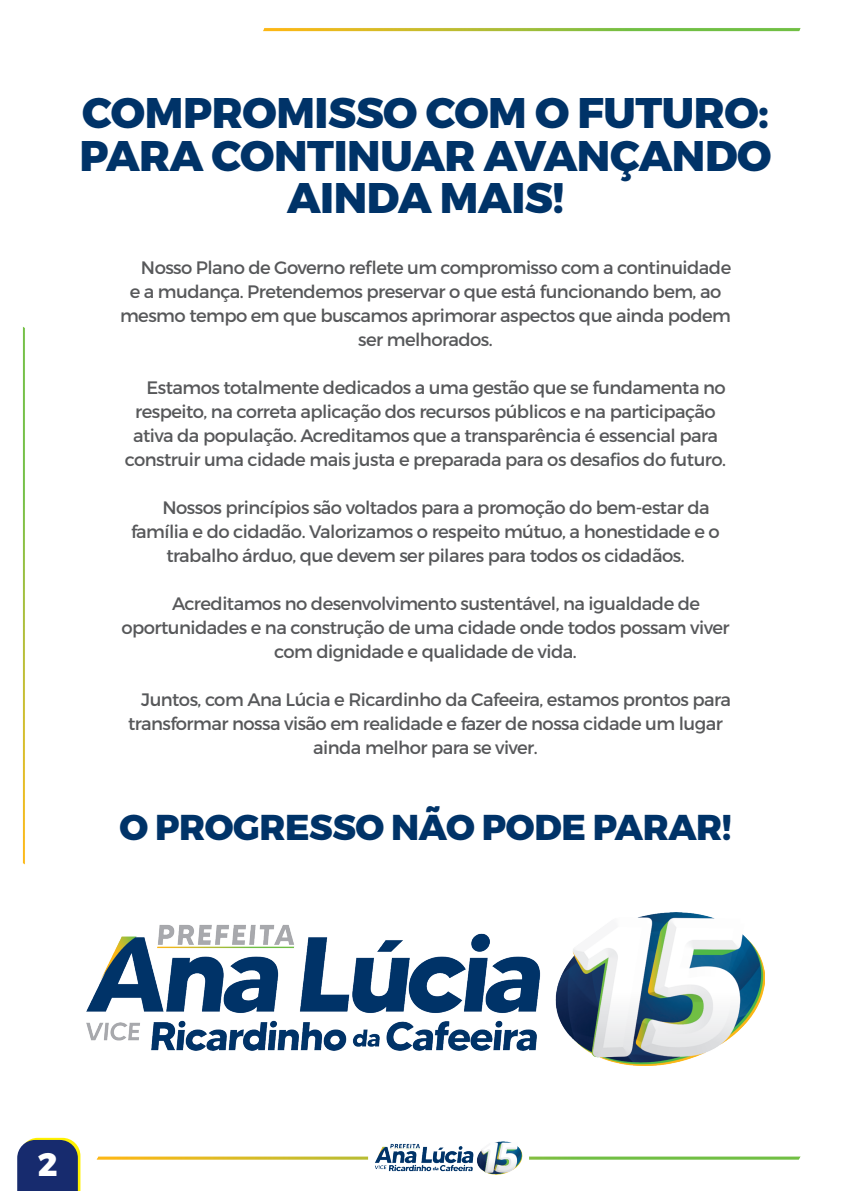
<style>
.page{position:relative;width:851px;height:1191px;background:#fff}
.page>*{position:absolute;margin:0;border:0;box-sizing:border-box;transform-origin:0 0}
.Subtitulo_2{font:800 42.75px/42.5px "Montserrat";letter-spacing:-.01em;color:#003368;text-align:center}
.Subtitulo_2-2{font:800 35.85px "Montserrat";letter-spacing:-.01em;color:#003368}
.Subtitulo_2-3{font:800 32.55px "Montserrat";color:#fff}
.Corpo_de_Texto{font:18px "Montserrat";letter-spacing:-.03em;color:#57585a}
</style>
<div class="page">
<img style="left:17px;top:28px;width:784px;height:1163px">
<img style="left:86px;top:912px;width:678px;height:153px">
<p class="Subtitulo_2" style="left:80px;top:93px;width:693px">COMPROMISSO COM O FUTURO:<br>PARA CONTINUAR AVANÇANDO<br>AINDA MAIS!</p>
<p class="Corpo_de_Texto" style="left:141px;top:256px;width:591px">Nosso Plano de Governo reflete um compromisso com a continuidade</p>
<p class="Corpo_de_Texto" style="left:130px;top:280px;width:593px">e a mudança. Pretendemos preservar o que está funcionando bem, ao</p>
<p class="Corpo_de_Texto" style="left:120px;top:304px;width:612px">mesmo tempo em que buscamos aprimorar aspectos que ainda podem</p>
<p class="Corpo_de_Texto" style="left:358px;top:328px;width:136px">ser melhorados.</p>
<p class="Corpo_de_Texto" style="left:146px;top:376px;width:580px">Estamos totalmente dedicados a uma gestão que se fundamenta no</p>
<p class="Corpo_de_Texto" style="left:135px;top:400px;width:582px">respeito, na correta aplicação dos recursos públicos e na participação</p>
<p class="Corpo_de_Texto" style="left:133px;top:424px;width:586px">ativa da população. Acreditamos que a transparência é essencial para</p>
<p class="Corpo_de_Texto" style="left:125px;top:448px;width:602px">construir uma cidade mais justa e preparada para os desafios do futuro.</p>
<p class="Corpo_de_Texto" style="left:162px;top:496px;width:548px">Nossos princípios são voltados para a promoção do bem-estar da</p>
<p class="Corpo_de_Texto" style="left:131px;top:520px;width:590px">família e do cidadão. Valorizamos o respeito mútuo, a honestidade e o</p>
<p class="Corpo_de_Texto" style="left:166px;top:544px;width:519px">trabalho árduo, que devem ser pilares para todos os cidadãos.</p>
<p class="Corpo_de_Texto" style="left:172px;top:592px;width:529px">Acreditamos no desenvolvimento sustentável, na igualdade de</p>
<p class="Corpo_de_Texto" style="left:121px;top:616px;width:609px">oportunidades e na construção de uma cidade onde todos possam viver</p>
<p class="Corpo_de_Texto" style="left:274px;top:640px;width:304px">com dignidade e qualidade de vida.</p>
<p class="Corpo_de_Texto" style="left:141px;top:688px;width:591px">Juntos, com Ana Lúcia e Ricardinho da Cafeeira, estamos prontos para</p>
<p class="Corpo_de_Texto" style="left:128px;top:712px;width:596px">transformar nossa visão em realidade e fazer de nossa cidade um lugar</p>
<p class="Corpo_de_Texto" style="left:313px;top:736px;width:226px">ainda melhor para se viver.</p>
<p class="Subtitulo_2-2" style="left:119px;top:805px;width:613px">O PROGRESSO NÃO PODE PARAR!</p>
<p class="Subtitulo_2-3" style="left:38px;top:1143px;width:21px">2</p>
</div>
